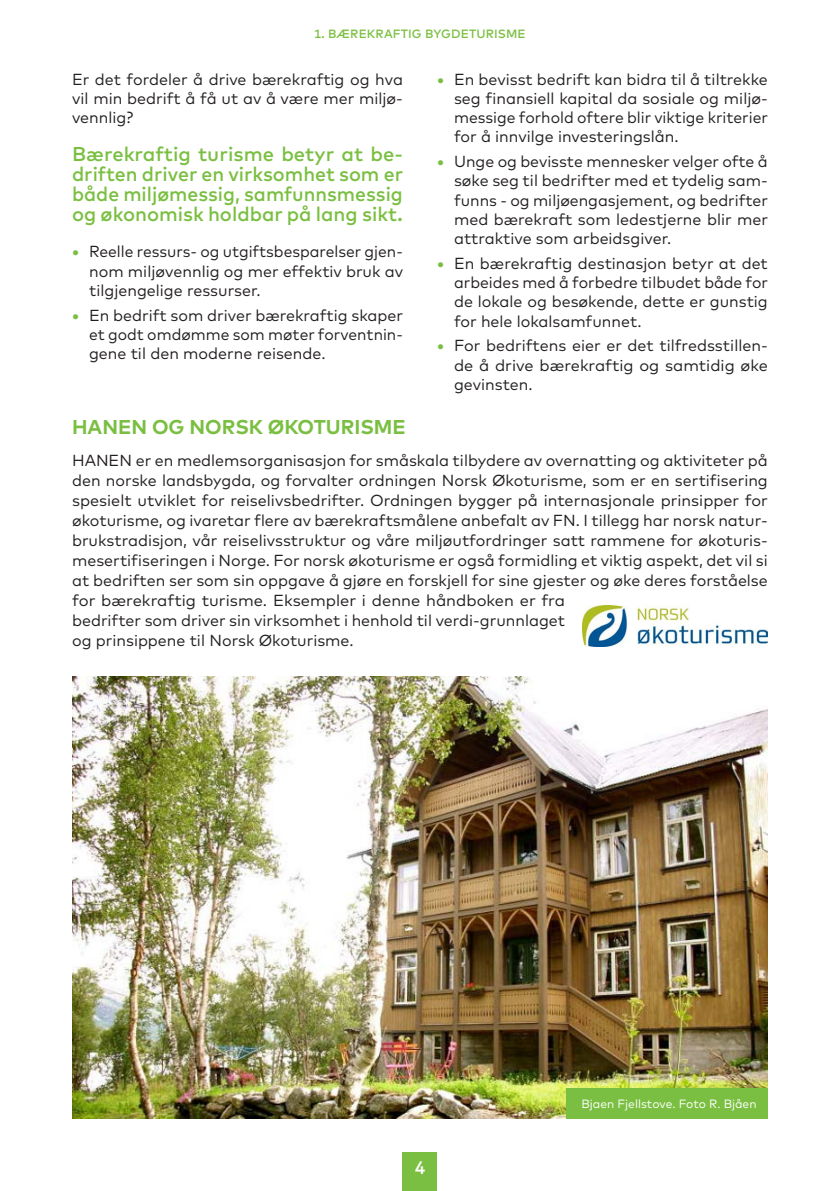
<style>
.page{position:relative;width:840px;height:1191px;background:#fff}
.page>*{position:absolute;margin:0;border:0;box-sizing:border-box;transform-origin:0 0}
.t1{font:500 20px/20px "Mark";color:#7abf41;text-align:justify}
.t2{font:700 20px "Mark";color:#7abf41}
.t3{font:500 18px "Mark";color:#fff}
.t4{font:16px/19.2px "Mark";color:#231f20;text-align:justify}
.t5{font:12px "Mark";color:#fff}
.t6{font:500 12px "Mark";letter-spacing:.01em;color:#7abf41}
.s1{font-family:"Mark Pro";font-weight:700;color:#7abf41}
</style>
<div class="page">
<div style="left:403px;top:1152px;width:34px;height:39px;background:#7abf41"></div>
<img style="left:72px;top:676px;width:695px;height:443px">
<div style="left:566px;top:1088px;width:201px;height:31px;background:#7abf41"></div>
<img style="left:582px;top:606px;width:185px;height:40px">
<p class="t6" style="left:314px;top:26px;width:213px">1. BÆREKRAFTIG BYGDETURISME</p>
<p class="t4" style="left:72px;top:69px;width:332px">Er det fordeler å drive bærekraftig og hva vil min bedrift å få ut av å være mer miljø&shy;vennlig?</p>
<p class="t1" style="left:72px;top:143px;width:332px">Bærekraftig turisme betyr at be&shy;driften driver en virksomhet som er både miljømessig, samfunnsmessig og økonomisk holdbar på lang sikt.</p>
<p class="t4" style="left:89px;top:242px;width:315px;text-indent:-17px"><span class="s1">•</span> Reelle ressurs- og utgiftsbesparelser gjen&shy;nom miljøvennlig og mer effektiv bruk av tilgjengelige ressurser.</p>
<p class="t4" style="left:89px;top:305px;width:315px;text-indent:-17px"><span class="s1">•</span> En bedrift som driver bærekraftig skaper et godt omdømme som møter forventnin&shy;gene til den moderne reisende.</p>
<p class="t4" style="left:454px;top:69px;width:315px;text-indent:-17px"><span class="s1">•</span> En bevisst bedrift kan bidra til å tiltrekke seg finansiell kapital da sosiale og miljø&shy;messige forhold oftere blir viktige kriterier for å innvilge investeringslån.</p>
<p class="t4" style="left:454px;top:152px;width:315px;text-indent:-17px"><span class="s1">•</span> Unge og bevisste mennesker velger ofte å søke seg til bedrifter med et tydelig sam&shy;funns - og miljøengasjement, og bedrifter med bærekraft som ledestjerne blir mer attraktive som arbeidsgiver.</p>
<p class="t4" style="left:454px;top:253px;width:315px;text-indent:-17px"><span class="s1">•</span> En bærekraftig destinasjon betyr at det arbeides med å forbedre tilbudet både for de lokale og besøkende, dette er gunstig for hele lokalsamfunnet.</p>
<p class="t4" style="left:454px;top:336px;width:315px;text-indent:-17px"><span class="s1">•</span> For bedriftens eier er det tilfredsstillen&shy;de å drive bærekraftig og samtidig øke gevinsten.</p>
<p class="t2" style="left:72px;top:414px;width:335px">HANEN OG NORSK ØKOTURISME</p>
<p class="t4" style="left:72px;top:450px;width:697px;line-height:20px;text-align:left">HANEN er en medlemsorganisasjon for småskala tilbydere av overnatting og aktiviteter på den norske landsbygda, og forvalter ordningen Norsk Økoturisme, som er en sertifisering spesielt utviklet for reiselivsbedrifter. Ordningen bygger på internasjonale prinsipper for økoturisme, og ivaretar flere av bærekraftsmålene anbefalt av FN. I tillegg har norsk natur&shy;brukstradisjon, vår reiselivsstruktur og våre miljøutfordringer satt rammene for økoturis&shy;mesertifiseringen i Norge. For norsk økoturisme er også formidling et viktig aspekt, det vil si at bedriften ser som sin oppgave å gjøre en forskjell for sine gjester og øke deres forståelse for bærekraftig turisme. Eksempler i denne håndboken er fra<br>bedrifter som driver sin virksomhet i henhold til verdi-grunnlaget<br>og prinsippene til Norsk Økoturisme.</p>
<p class="t3" style="left:414px;top:1156px;width:12px">4</p>
<p class="t5" style="left:581px;top:1096px;width:176px">Bjaen Fjellstove. Foto R. Bjåen</p>
</div>
